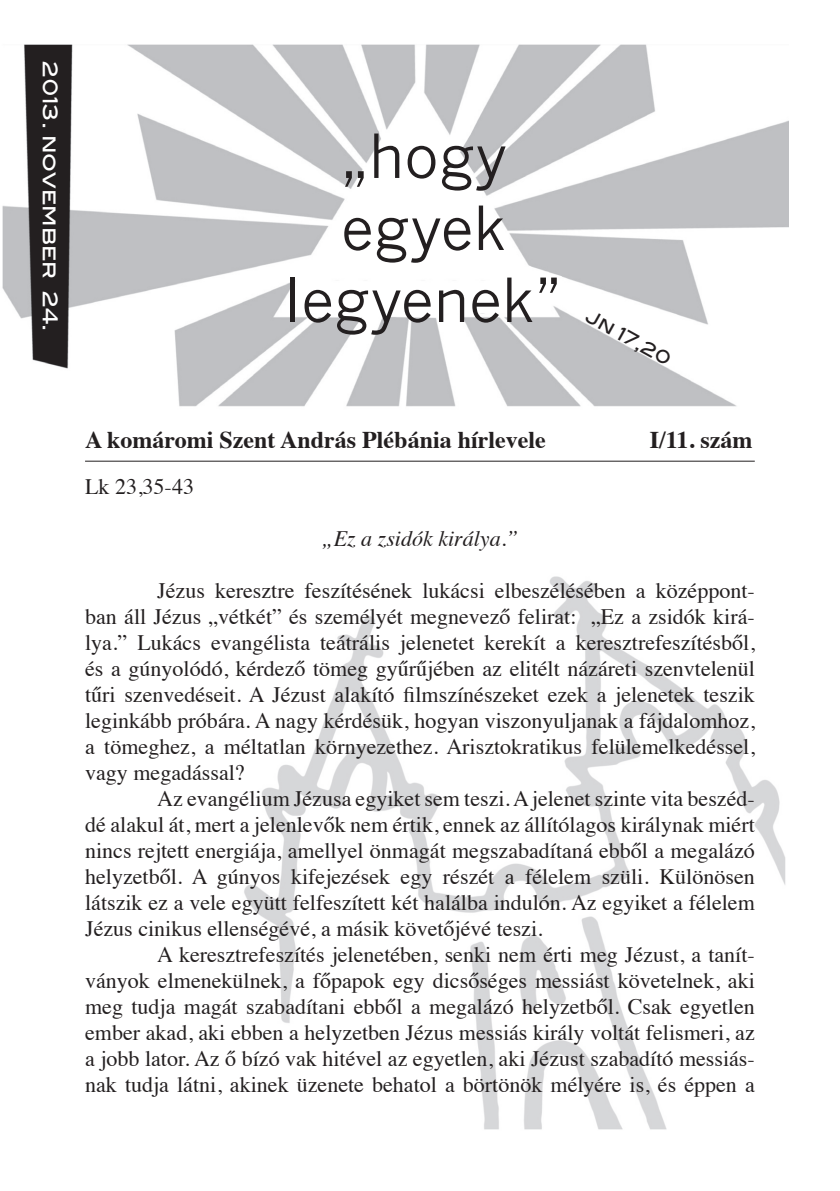
<style>
.page{position:relative;width:840px;height:1191px;background:#fff}
.page>*{position:absolute;margin:0;border:0;box-sizing:border-box;transform-origin:0 0}
.t1{font:60px/72px "News Gothic";color:#231f20;text-align:center}
.t2{font:700 24px "Times";color:#231f20}
.t3{font:22px/26px "Times";color:#231f20;text-align:justify}
.t4{font:italic 22px "Times";color:#231f20}
.t5{font:20px "Blair Md ITCTT Medium";color:#fff}
.t6{font:18px "Blair Md ITCTT Medium";color:#231f20}
</style>
<div class="page">
<img style="left:2px;top:44px;width:786px;height:363px">
<img style="left:244px;top:576px;width:542px;height:554px">
<hr style="left:85px;top:461px;width:669px;height:1px;background:#231f20">
<p class="t5" style="left:66px;top:61px;width:271px;rotate:90deg">2013. november 24.</p>
<h1 class="t1" style="left:284px;top:120px;width:279px">„hogy egyek legyenek”</h1>
<p class="t6" style="left:594px;top:302px;width:97px;rotate:29deg">Jn 17,20</p>
<p class="t2" style="left:85px;top:417px;width:462px">A komáromi Szent András Plébánia hírlevele</p>
<p class="t2" style="left:649px;top:417px;width:104px">I/11. szám</p>
<p class="t3" style="left:85px;top:472px;width:110px">Lk 23,35-43</p>
<p class="t4" style="left:321px;top:519px;width:198px">„Ez a zsidók királya.”</p>
<p class="t3" style="left:85px;top:576px;width:671px;text-indent:72px">Jézus keresztre feszítésének lukácsi elbeszélésében a középpont&shy;ban áll Jézus „vétkét” és személyét megnevező felirat: „Ez a zsidók kirá&shy;lya.” Lukács evangélista teátrális jelenetet kerekít a keresztrefeszítésből, és a gúnyolódó, kérdező tömeg gyűrűjében az elitélt názáreti szenvtelenül tűri szenvedéseit. A Jézust alakító filmszínészeket ezek a jelenetek teszik leginkább próbára. A nagy kérdésük, hogyan viszonyuljanak a fájdalomhoz, a tömeghez, a méltatlan környezethez. Arisztokratikus felülemelkedéssel, vagy megadással?</p>
<p class="t3" style="left:85px;top:784px;width:670px;text-indent:72px">Az evangélium Jézusa egyiket sem teszi. A jelenet szinte vita beszéd&shy;dé alakul át, mert a jelenlevők nem értik, ennek az állítólagos királynak miért nincs rejtett energiája, amellyel önmagát megszabadítaná ebből a megalázó helyzetből. A gúnyos kifejezések egy részét a félelem szüli. Különösen látszik ez a vele együtt felfeszített két halálba indulón. Az egyiket a félelem Jézus cinikus ellenségévé, a másik követőjévé teszi.</p>
<p class="t3" style="left:85px;top:940px;width:670px;text-indent:72px">A keresztrefeszítés jelenetében, senki nem érti meg Jézust, a tanít&shy;ványok elmenekülnek, a főpapok egy dicsőséges messiást követelnek, aki meg tudja magát szabadítani ebből a megalázó helyzetből. Csak egyetlen ember akad, aki ebben a helyzetben Jézus messiás király voltát felismeri, az a jobb lator. Az ő bízó vak hitével az egyetlen, aki Jézust szabadító messiás&shy;nak tudja látni, akinek üzenete behatol a börtönök mélyére is, és éppen a</p>
</div>
